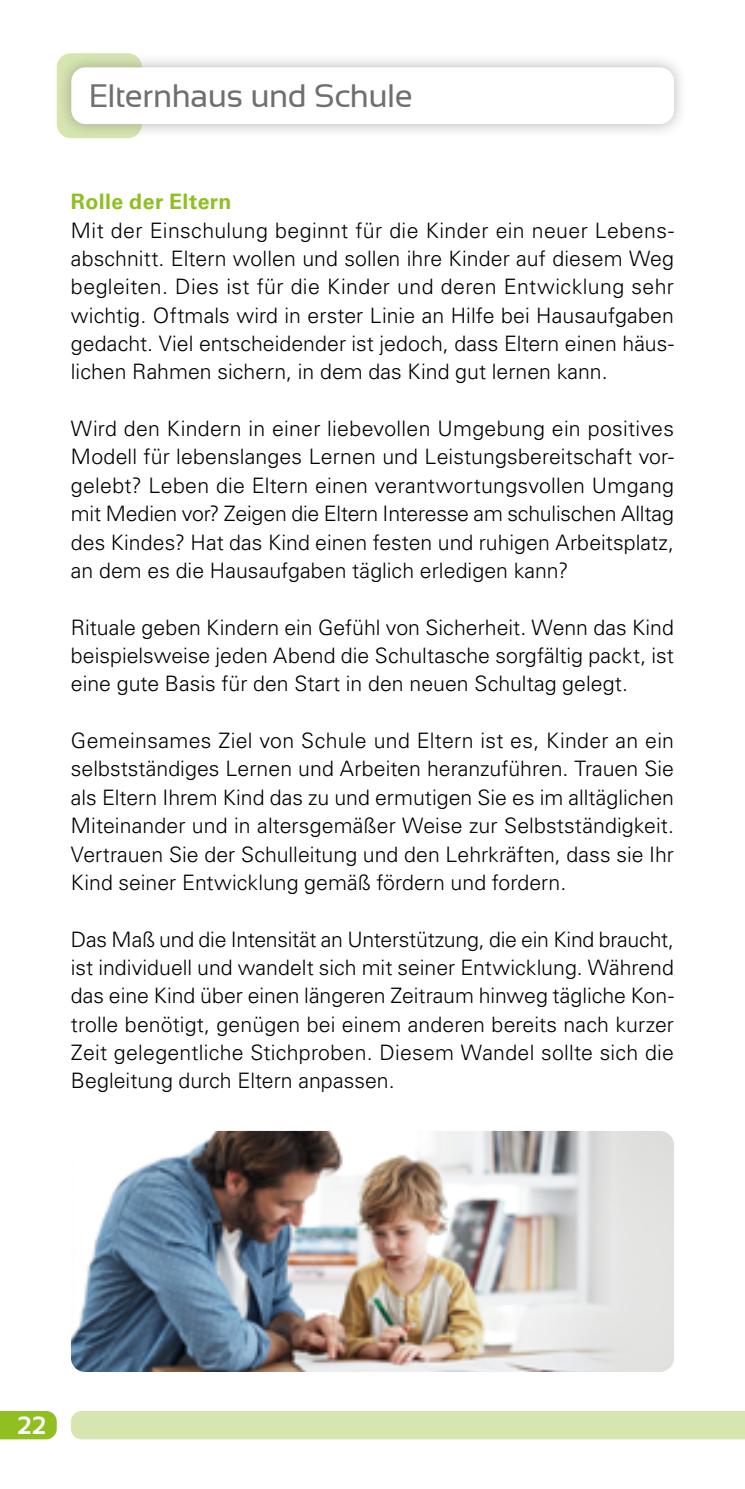
<style>
.page{position:relative;width:745px;height:1489px;background:#fff}
.page>*{position:absolute;margin:0;border:0;box-sizing:border-box;transform-origin:0 0}
.t1{font:32.5px "Sansation";letter-spacing:-.015em;color:#706f6f}
.t2{font:700 25px "Sansation";color:#fff}
.t3{font:300 21.25px/28.2px "Univers LT Pro 45";color:#000;text-align:justify}
.t4{font:700 21.25px "Univers LT Pro 65";letter-spacing:.02em;color:#90bf21}
</style>
<div class="page">
<div style="left:0;top:1411px;width:57px;height:28px;background:#90bf21"></div>
<div style="left:71px;top:1411px;width:673px;height:28px;background:#d7e6b1"></div>
<svg style="left:57px;top:53px;width:85px;height:85px"></svg>
<div style="left:58px;top:54px;width:628px;height:83px;background:#706f6f;opacity:.5"></div>
<div style="left:71px;top:67px;width:602px;height:57px;background:#fff;border-radius:14px"></div>
<img style="left:71px;top:1130px;width:602px;height:241px">
<h1 class="t1" style="left:89px;top:78px;width:325px">Elternhaus und Schule</h1>
<p class="t4" style="left:71px;top:187px;width:162px">Rolle der Eltern</p>
<p class="t3" style="left:71px;top:215px;width:604px">Mit der Einschulung beginnt für die Kinder ein neuer Lebens&shy;abschnitt. Eltern wollen und sollen ihre Kinder auf diesem Weg begleiten. Dies ist für die Kinder und deren Entwicklung sehr wichtig. Oftmals wird in erster Linie an Hilfe bei Hausaufgaben gedacht. Viel entscheidender ist jedoch, dass Eltern einen häus&shy;lichen Rahmen sichern, in dem das Kind gut lernen kann.</p>
<p class="t3" style="left:71px;top:414px;width:604px">Wird den Kindern in einer liebevollen Umgebung ein positives Modell für lebenslanges Lernen und Leistungsbereitschaft vor&shy;gelebt? Leben die Eltern einen verantwortungsvollen Umgang mit Medien vor? Zeigen die Eltern Interesse am schulischen Alltag des Kindes? Hat das Kind einen festen und ruhigen Arbeitsplatz, an dem es die Hausaufgaben täglich erledigen kann?</p>
<p class="t3" style="left:71px;top:612px;width:604px">Rituale geben Kindern ein Gefühl von Sicherheit. Wenn das Kind beispielsweise jeden Abend die Schultasche sorgfältig packt, ist eine gute Basis für den Start in den neuen Schultag gelegt.</p>
<p class="t3" style="left:71px;top:725px;width:604px">Gemeinsames Ziel von Schule und Eltern ist es, Kinder an ein selbstständiges Lernen und Arbeiten heranzuführen. Trauen Sie als Eltern Ihrem Kind das zu und ermutigen Sie es im alltäglichen Miteinander und in altersgemäßer Weise zur Selbstständigkeit.<br>Vertrauen Sie der Schulleitung und den Lehrkräften, dass sie Ihr Kind seiner Entwicklung gemäß fördern und fordern.</p>
<p class="t3" style="left:71px;top:924px;width:604px">Das Maß und die Intensität an Unterstützung, die ein Kind braucht, ist individuell und wandelt sich mit seiner Entwicklung. Während das eine Kind über einen längeren Zeitraum hinweg tägliche Kon&shy;trolle benötigt, genügen bei einem anderen bereits nach kurzer Zeit gelegentliche Stichproben. Diesem Wandel sollte sich die Begleitung durch Eltern anpassen.</p>
<p class="t2" style="left:17px;top:1411px;width:30px">22</p>
</div>
